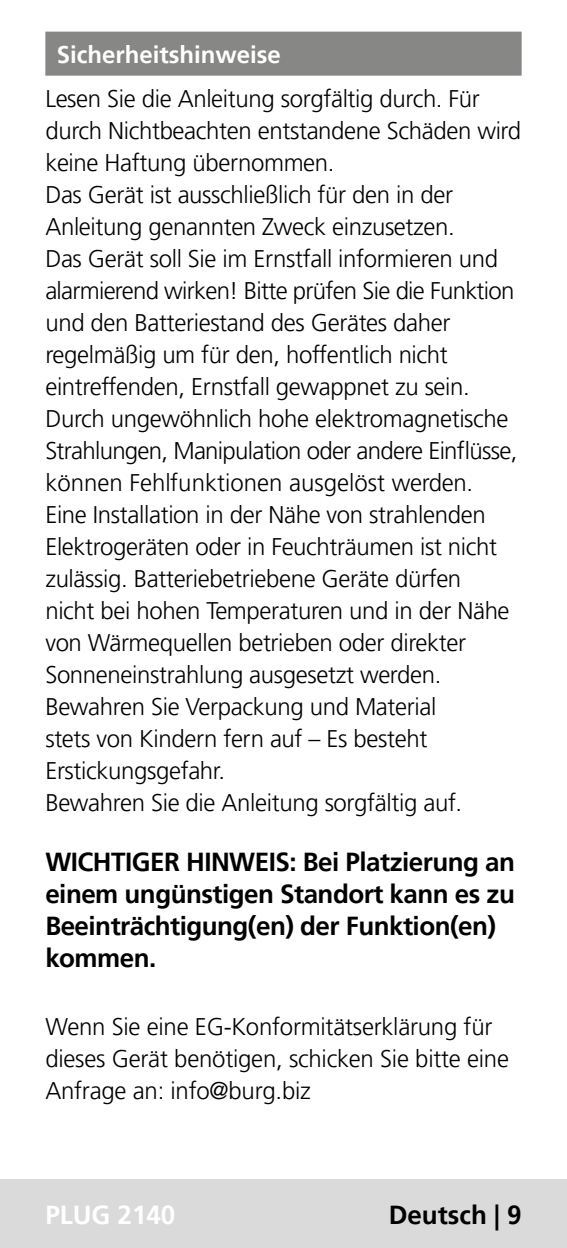
<style>
.page{position:relative;width:567px;height:1248px;background:#fff}
.page>*{position:absolute;margin:0;border:0;box-sizing:border-box;transform-origin:0 0}
.t1{font:700 26px/32px "Frutiger LT Pro";letter-spacing:-.02em;color:#000}
.t2{font:700 26px "Frutiger LT Pro";color:#000}
.t3{font:700 26px "Frutiger LT Pro";color:#fff}
.t4{font:300 24px/32px "Frutiger LT Pro";letter-spacing:-.015em;color:#000}
.t5{font:700 24px "Frutiger LT Pro";color:#fff}
</style>
<div class="page">
<div style="left:0;top:1179px;width:567px;height:68px;background:#dadada"></div>
<div style="left:45px;top:32px;width:477px;height:44px;background:#878786"></div>
<p class="t5" style="left:57px;top:41px;width:226px">Sicherheitshinweise</p>
<p class="t4" style="left:45px;top:83px;width:477px">Lesen Sie die Anleitung sorgfältig durch. Für durch Nichtbeachten entstandene Schäden wird keine Haftung übernommen.<br>Das Gerät ist ausschließlich für den in der Anleitung genannten Zweck einzusetzen.<br>Das Gerät soll Sie im Ernstfall informieren und alarmierend wirken! Bitte prüfen Sie die Funktion und den Batteriestand des Gerätes daher regelmäßig um für den, hoffentlich nicht eintreffenden, Ernstfall gewappnet zu sein.<br>Durch ungewöhnlich hohe elektromagnetische Strahlungen, Manipulation oder andere Einflüsse, können Fehlfunktionen ausgelöst werden.<br>Eine Installation in der Nähe von strahlenden Elektrogeräten oder in Feuchträumen ist nicht zulässig. Batteriebetriebene Geräte dürfen<br>nicht bei hohen Temperaturen und in der Nähe von Wärmequellen betrieben oder direkter Sonneneinstrahlung ausgesetzt werden.<br>Bewahren Sie Verpackung und Material<br>stets von Kindern fern auf – Es besteht Erstickungsgefahr.<br>Bewahren Sie die Anleitung sorgfältig auf.</p>
<p class="t1" style="left:45px;top:846px;width:471px">WICHTIGER HINWEIS: Bei Platzierung an einem ungünstigen Standort kann es zu<br>Beeinträchtigung(en) der Funktion(en) kommen.</p>
<p class="t4" style="left:45px;top:1011px;width:465px">Wenn Sie eine EG-Konformitätserklärung für dieses Gerät benötigen, schicken Sie bitte eine<br>Anfrage an: info@burg.biz</p>
<p class="t3" style="left:45px;top:1199px;width:132px">PLUG 2140</p>
<p class="t2" style="left:389px;top:1199px;width:134px">Deutsch | 9</p>
</div>
